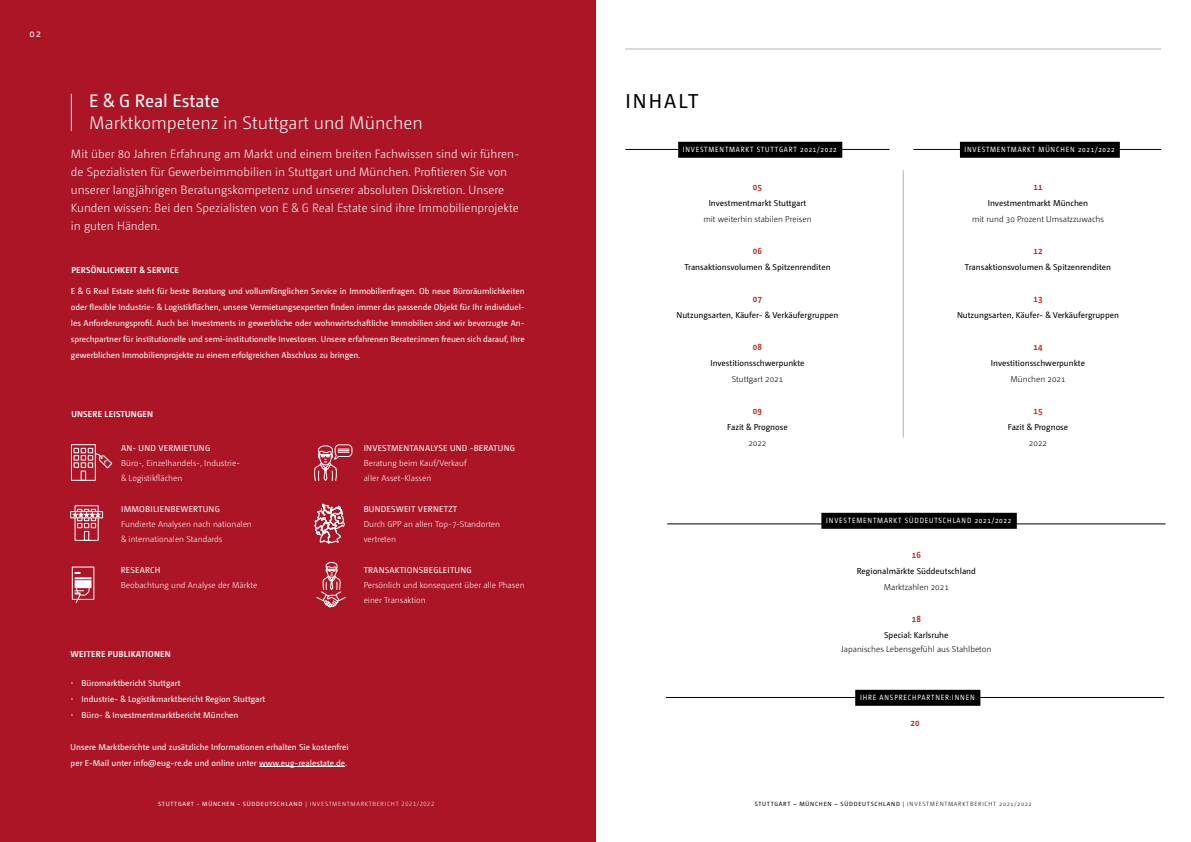
<style>
.page{position:relative;width:1191px;height:842px;background:#fff}
.page>*{position:absolute;margin:0;border:0;box-sizing:border-box;transform-origin:0 0}
.t1{font:20px "Camingo Dos";letter-spacing:.1em;color:#000}
.t2{font:300 18px "Camingo Dos Pro";color:#fff}
.t3{font:18px "Camingo Dos";color:#fff}
.t4{font:300 12px/18px "Camingo Dos Pro";color:#fff}
.t5{font:10px "Camingo Dos";color:#fff}
.t6{font:700 9.5px "Camingo Dos";color:#b33032;scale:.9 1}
.t7{font:8.5px/16px "Camingo Dos";color:#fff}
.t8{font:8.5px "Camingo Dos Pro";color:#000}
.t9{font:300 8.5px/15px "Camingo Dos Pro";color:#fff}
.t10{font:300 8.5px "Camingo Dos Pro";color:#000}
.t11{font:8.5px "Camingo Dos";letter-spacing:.025em;color:#fff}
.t12{font:700 8.5px "Camingo Dos";letter-spacing:.025em;color:#fff}
.t13{font:7.5px "Camingo Dos";letter-spacing:.125em;color:#fff;scale:.9 1}
.t14{font:6px "Camingo Dos";letter-spacing:.125em;color:#fff}
.t15{font:6px "Camingo Dos";letter-spacing:.125em;color:#000}
.t16{font:6px "Camingo Dos Pro";color:#fff}
.s1{font-family:"Camingo Dos Pro";font-weight:300}
</style>
<div class="page">
<hr style="left:666px;top:697px;width:498px;height:1px;background:#000">
<div style="left:855px;top:690px;width:125px;height:16px;background:#000"></div>
<hr style="left:625px;top:149px;width:264px;height:1px;background:#000">
<div style="left:678px;top:142px;width:164px;height:16px;background:#000"></div>
<hr style="left:903px;top:170px;width:1px;height:268px;background:#b3b2b2">
<hr style="left:913px;top:149px;width:248px;height:1px;background:#000">
<div style="left:960px;top:142px;width:159px;height:16px;background:#000"></div>
<hr style="left:667px;top:524px;width:498px;height:1px;background:#000">
<div style="left:821px;top:513px;width:195px;height:16px;background:#000"></div>
<div style="left:0;top:0;width:595px;height:842px;background:#ac1525"></div>
<hr style="left:71px;top:94px;width:1px;height:37px;background:#fff">
<div style="left:71px;top:444px;width:25px;height:37px;border:1px solid #fff"></div>
<svg style="left:74px;top:448px;width:38px;height:33px"></svg>
<svg style="left:72px;top:566px;width:22px;height:37px"></svg>
<svg style="left:316px;top:562px;width:30px;height:46px"></svg>
<svg style="left:314px;top:444px;width:38px;height:37px"></svg>
<svg style="left:70px;top:511px;width:33px;height:7px"></svg>
<svg style="left:72px;top:505px;width:29px;height:36px"></svg>
<hr style="left:259px;top:766px;width:86px;height:1px;background:#fff">
<svg style="left:314px;top:504px;width:30px;height:40px"></svg>
<hr style="left:625px;top:49px;width:536px;height:1px;background:#b3b2b2">
<p class="t5" style="left:30px;top:27px;width:13px">02</p>
<h2 class="t3" style="left:89px;top:90px;width:132px">E &amp; G Real Estate</h2>
<h2 class="t2" style="left:89px;top:112px;width:335px">Marktkompetenz in Stuttgart und München</h2>
<p class="t4" style="left:71px;top:145px;width:450px">Mit über 80 Jahren Erfahrung am Markt und einem breiten Fachwissen sind wir führen&shy;de Spezialisten für Gewerbeimmobilien in Stuttgart und München. Profitieren Sie von unserer langjährigen Beratungskompetenz und unserer absoluten Diskretion. Unsere Kunden wissen: Bei den Spezialisten von E &amp; G Real Estate sind ihre Immobilienprojekte in guten Händen.</p>
<p class="t12" style="left:71px;top:264px;width:109px">PERSÖNLICHKEIT &amp; SERVICE</p>
<p class="t7" style="left:71px;top:283px;width:455px;text-align:justify">E &amp; G Real Estate steht für beste Beratung und vollumfänglichen Service in Immobilienfragen. Ob neue Büroräumlichkeiten oder flexible Industrie- &amp; Logistikflächen, unsere Vermietungsexperten finden immer das passende Objekt für Ihr individuel&shy;les Anforderungsprofil. Auch bei Investments in gewerbliche oder wohnwirtschaftliche Immobilien sind wir bevorzugte An&shy;sprechpartner für institutionelle und semi-institutionelle Investoren. Unsere erfahrenen Berater:innen freuen sich darauf, Ihre gewerblichen Immobilienprojekte zu einem erfolgreichen Abschluss zu bringen.</p>
<p class="t12" style="left:71px;top:408px;width:83px">UNSERE LEISTUNGEN</p>
<p class="t11" style="left:121px;top:443px;width:90px">AN- UND VERMIETUNG</p>
<p class="t9" style="left:121px;top:455px;width:121px">Büro-, Einzelhandels-, Industrie-&amp; Logistikflächen</p>
<p class="t11" style="left:364px;top:443px;width:153px">INVESTMENTANALYSE UND -BERATUNG</p>
<p class="t9" style="left:364px;top:455px;width:104px">Beratung beim Kauf/Verkauf aller Asset-Klassen</p>
<p class="t11" style="left:121px;top:504px;width:100px">IMMOBILIENBEWERTUNG</p>
<p class="t9" style="left:121px;top:516px;width:132px">Fundierte Analysen nach nationalen &amp; internationalen Standards</p>
<p class="t11" style="left:364px;top:504px;width:95px">BUNDESWEIT VERNETZT</p>
<p class="t9" style="left:364px;top:516px;width:138px">Durch GPP an allen Top-7-Standorten vertreten</p>
<p class="t11" style="left:121px;top:565px;width:41px">RESEARCH</p>
<p class="t9" style="left:121px;top:577px;width:138px">Beobachtung und Analyse der Märkte</p>
<p class="t11" style="left:364px;top:565px;width:109px">TRANSAKTIONSBEGLEITUNG</p>
<p class="t9" style="left:364px;top:577px;width:162px">Persönlich und konsequent über alle Phasen einer Transaktion</p>
<p class="t12" style="left:71px;top:648px;width:102px">WEITERE PUBLIKATIONEN</p>
<p class="t7" style="left:71px;top:675px;width:111px"><span class="s1">•</span> Büromarktbericht Stuttgart</p>
<p class="t7" style="left:71px;top:691px;width:196px"><span class="s1">•</span> Industrie- &amp; Logistikmarktbericht Region Stuttgart</p>
<p class="t7" style="left:71px;top:707px;width:169px"><span class="s1">•</span> Büro- &amp; Investmentmarktbericht München</p>
<p class="t7" style="left:71px;top:739px;width:279px">Unsere Marktberichte und zusätzliche Informationen erhalten Sie kostenfrei per E-Mail unter info@eug-re.de und online unter www.eug-realestate.de.</p>
<p class="t14" style="left:158px;top:800px;width:277px">STUTTGART - MÜNCHEN - SÜDDEUTSCHLAND <span class="s1">| INVESTMENTMARKTBERICHT 2021/2022</span></p>
<p class="t16" style="left:196px;top:800px;width:5px">–</p>
<p class="t16" style="left:237px;top:800px;width:5px">–</p>
<h1 class="t1" style="left:625px;top:89px;width:75px">INHALT</h1>
<p class="t13" style="left:682px;top:145px;width:173px">INVESTMENTMARKT STUTTGART 2021/2022</p>
<p class="t6" style="left:753px;top:180px;width:12px">05</p>
<p class="t8" style="left:708px;top:198px;width:99px">Investmentmarkt Stuttgart</p>
<p class="t10" style="left:703px;top:214px;width:110px">mit weiterhin stabilen Preisen</p>
<p class="t6" style="left:753px;top:244px;width:12px">06</p>
<p class="t8" style="left:684px;top:262px;width:148px">Transaktionsvolumen &amp; Spitzenrenditen</p>
<p class="t6" style="left:753px;top:292px;width:12px">07</p>
<p class="t8" style="left:676px;top:310px;width:163px">Nutzungsarten, Käufer- &amp; Verkäufergruppen</p>
<p class="t6" style="left:753px;top:340px;width:12px">08</p>
<p class="t8" style="left:710px;top:358px;width:96px">Investitionsschwerpunkte</p>
<p class="t10" style="left:731px;top:374px;width:53px">Stuttgart 2021</p>
<p class="t6" style="left:753px;top:404px;width:12px">09</p>
<p class="t8" style="left:727px;top:422px;width:62px">Fazit &amp; Prognose</p>
<p class="t10" style="left:748px;top:438px;width:20px">2022</p>
<p class="t13" style="left:964px;top:145px;width:168px">INVESTMENTMARKT MÜNCHEN 2021/2022</p>
<p class="t6" style="left:1033px;top:180px;width:12px">11</p>
<p class="t8" style="left:987px;top:198px;width:102px">Investmentmarkt München</p>
<p class="t10" style="left:972px;top:214px;width:133px">mit rund 30 Prozent Umsatzzuwachs</p>
<p class="t6" style="left:1033px;top:244px;width:12px">12</p>
<p class="t8" style="left:965px;top:262px;width:148px">Transaktionsvolumen &amp; Spitzenrenditen</p>
<p class="t6" style="left:1033px;top:292px;width:12px">13</p>
<p class="t8" style="left:957px;top:310px;width:163px">Nutzungsarten, Käufer- &amp; Verkäufergruppen</p>
<p class="t6" style="left:1033px;top:340px;width:12px">14</p>
<p class="t8" style="left:991px;top:358px;width:96px">Investitionsschwerpunkte</p>
<p class="t10" style="left:1010px;top:374px;width:57px">München 2021</p>
<p class="t6" style="left:1033px;top:404px;width:12px">15</p>
<p class="t8" style="left:1007px;top:422px;width:62px">Fazit &amp; Prognose</p>
<p class="t10" style="left:1029px;top:438px;width:20px">2022</p>
<p class="t13" style="left:826px;top:516px;width:207px">INVESTEMENTMARKT SÜDDEUTSCHLAND 2021/2022</p>
<p class="t6" style="left:911px;top:548px;width:12px">16</p>
<p class="t8" style="left:856px;top:566px;width:121px">Regionalmärkte Süddeutschland</p>
<p class="t10" style="left:884px;top:582px;width:66px">Marktzahlen 2021</p>
<p class="t6" style="left:911px;top:612px;width:12px">18</p>
<p class="t8" style="left:884px;top:630px;width:66px">Special: Karlsruhe</p>
<p class="t10" style="left:841px;top:644px;width:152px">Japanisches Lebensgefühl aus Stahlbeton</p>
<p class="t13" style="left:860px;top:693px;width:129px">IHRE ANSPRECHPARTNER:INNEN</p>
<p class="t6" style="left:910px;top:716px;width:12px">20</p>
<p class="t15" style="left:754px;top:800px;width:279px">STUTTGART – MÜNCHEN – SÜDDEUTSCHLAND <span class="s1">| INVESTMENTMARKTBERICHT 2021/2022</span></p>
</div>
